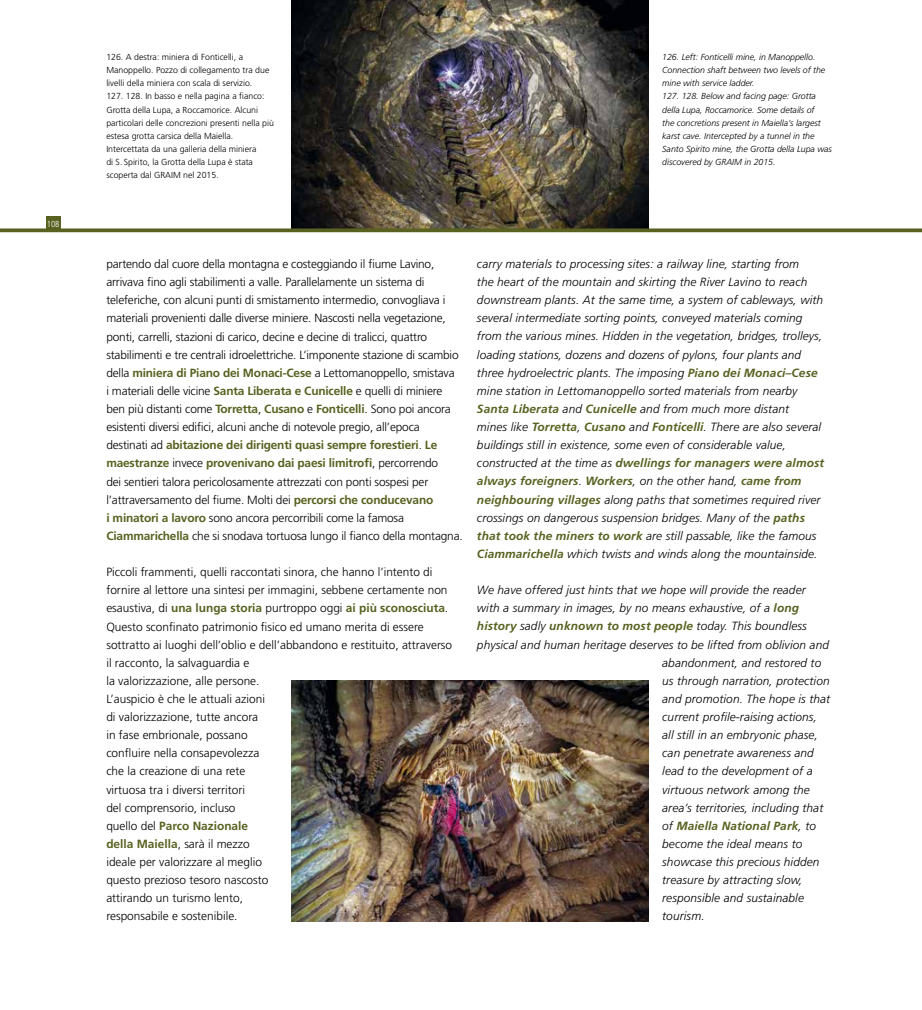
<style>
.page{position:relative;width:922px;height:1010px;background:#fff}
.page>*{position:absolute;margin:0;border:0;box-sizing:border-box;transform-origin:0 0}
.t1{font:300 11.88px/18.1px "Frutiger";letter-spacing:-.015em;color:#000}
.t2{font:italic 300 11.88px/18.1px "Frutiger";letter-spacing:.01em;color:#000}
.t3{font:italic 700 11.88px "Frutiger";letter-spacing:.01em;color:#596120}
.t4{font:300 8.75px/13.1px "Frutiger";color:#000}
.t5{font:italic 300 8.75px/13.1px "Frutiger";color:#000}
.t6{font:300 condensed 8.75px "Frutiger";color:#fff}
.s1{font-weight:700;color:#596120}
.s2{font-weight:300;color:#000}
</style>
<div class="page">
<img style="left:291px;top:0;width:357px;height:228px">
<svg style="left:0;top:228px;width:921px;height:4px;background:#636a30"></svg>
<div style="left:46px;top:216px;width:14px;height:14px;background:#596120"></div>
<img style="left:291px;top:680px;width:357px;height:241px">
<p class="t6" style="left:47px;top:219px;width:14px">108</p>
<p class="t4" style="left:106px;top:50px;width:169px">126. A destra: miniera di Fonticelli, a Manoppello. Pozzo di collegamento tra due livelli della miniera con scala di servizio.<br>127. 128. In basso e nella pagina a fianco:<br>Grotta della Lupa, a Roccamorice. Alcuni particolari delle concrezioni presenti nella più estesa grotta carsica della Maiella.<br>Intercettata da una galleria della miniera<br>di S. Spirito, la Grotta della Lupa è stata scoperta dal GRAIM nel 2015.</p>
<p class="t5" style="left:662px;top:50px;width:171px">126. Left: Fonticelli mine, in Manoppello.<br>Connection shaft between two levels of the mine with service ladder.<br>127. 128. Below and facing page: Grotta della Lupa, Roccamorice. Some details of<br>the concretions present in Maiella’s largest karst cave. Intercepted by a tunnel in the Santo Spirito mine, the Grotta della Lupa was discovered by GRAIM in 2015.</p>
<p class="t1" style="left:106px;top:255px;width:358px">partendo dal cuore della montagna e costeggiando il fiume Lavino, arrivava fino agli stabilimenti a valle. Parallelamente un sistema di teleferiche, con alcuni punti di smistamento intermedio, convogliava i materiali provenienti dalle diverse miniere. Nascosti nella vegetazione, ponti, carrelli, stazioni di carico, decine e decine di tralicci, quattro stabilimenti e tre centrali idroelettriche. L’imponente stazione di scambio della <span class="s1">miniera di Piano dei Monaci-Cese</span> a Lettomanoppello, smistava<br>i materiali delle vicine <span class="s1">Santa Liberata e Cunicelle</span> e quelli di miniere ben più distanti come <span class="s1">Torretta</span>, <span class="s1">Cusano</span> e <span class="s1">Fonticelli</span>. Sono poi ancora esistenti diversi edifici, alcuni anche di notevole pregio, all’epoca destinati ad <span class="s1">abitazione dei dirigenti quasi sempre forestieri</span>. <span class="s1">Le maestranze</span> invece <span class="s1">provenivano dai paesi limitrofi</span>, percorrendo<br>dei sentieri talora pericolosamente attrezzati con ponti sospesi per l’attraversamento del fiume. Molti dei <span class="s1">percorsi che conducevano<br>i minatori a lavoro</span> sono ancora percorribili come la famosa <span class="s1">Ciammarichella</span> che si snodava tortuosa lungo il fianco della montagna.</p>
<p class="t1" style="left:106px;top:563px;width:347px">Piccoli frammenti, quelli raccontati sinora, che hanno l’intento di fornire al lettore una sintesi per immagini, sebbene certamente non esaustiva, di <span class="s1">una lunga storia</span> purtroppo oggi <span class="s1">ai più sconosciuta</span>.<br>Questo sconfinato patrimonio fisico ed umano merita di essere sottratto ai luoghi dell’oblio e dell’abbandono e restituito, attraverso il racconto, la salvaguardia e<br>la valorizzazione, alle persone.<br>L’auspicio è che le attuali azioni<br>di valorizzazione, tutte ancora<br>in fase embrionale, possano<br>confluire nella consapevolezza<br>che la creazione di una rete<br>virtuosa tra i diversi territori<br>del comprensorio, incluso<br>quello del <span class="s1">Parco Nazionale<br>della Maiella</span>, sarà il mezzo<br>ideale per valorizzare al meglio<br>questo prezioso tesoro nascosto<br>attirando un turismo lento,<br>responsabile e sostenibile.</p>
<p class="t2" style="left:477px;top:255px;width:348px">carry materials to processing sites: a railway line, starting from<br>the heart of the mountain and skirting the River Lavino to reach downstream plants. At the same time, a system of cableways, with several intermediate sorting points, conveyed materials coming from the various mines. Hidden in the vegetation, bridges, trolleys, loading stations, dozens and dozens of pylons, four plants and three hydroelectric plants. The imposing <span class="s1">Piano dei Monaci–Cese </span>mine station in Lettomanoppello sorted materials from nearby <span class="s1">Santa Liberata</span> and <span class="s1">Cunicelle</span> and from much more distant<br>mines like <span class="s1">Torretta</span>, <span class="s1">Cusano</span> and <span class="s1">Fonticelli</span>. There are also several buildings still in existence, some even of considerable value, constructed at the time as <span class="s1">dwellings for managers were almost always foreigners</span>. <span class="s1">Workers</span>, on the other hand, <span class="s1">came from neighbouring villages</span> along paths that sometimes required river crossings on dangerous suspension bridges. Many of the <span class="s1">paths that took the miners to work</span> are still passable, like the famous <span class="s1">Ciammarichella</span> which twists and winds along the mountainside.</p>
<p class="t2" style="left:477px;top:581px;width:330px">We have offered just hints that we hope will provide the reader</p>
<p class="t2" style="left:477px;top:599px;width:323px">with a summary in images, by no means exhaustive, of a <span class="s1">long</span></p>
<p class="t3" style="left:477px;top:619px;width:331px">history <span class="s2">sadly</span> unknown to most people <span class="s2">today. This boundless</span></p>
<p class="t2" style="left:477px;top:635px;width:353px">physical and human heritage deserves to be lifted from oblivion and</p>
<p class="t2" style="left:662px;top:653px;width:160px">abandonment, and restored to</p>
<p class="t2" style="left:662px;top:671px;width:169px">us through narration, protection</p>
<p class="t2" style="left:662px;top:690px;width:169px">and promotion. The hope is that</p>
<p class="t2" style="left:662px;top:708px;width:156px">current profile-raising actions,</p>
<p class="t2" style="left:662px;top:726px;width:157px">all still in an embryonic phase,</p>
<p class="t2" style="left:662px;top:744px;width:153px">can penetrate awareness and</p>
<p class="t2" style="left:662px;top:762px;width:152px">lead to the development of a</p>
<p class="t2" style="left:662px;top:780px;width:149px">virtuous network among the</p>
<p class="t2" style="left:662px;top:798px;width:162px">area’s territories, including that</p>
<p class="t3" style="left:662px;top:819px;width:155px"><span class="s2">of</span> Maiella National Park<span class="s2">, to</span></p>
<p class="t2" style="left:662px;top:835px;width:142px">become the ideal means to</p>
<p class="t2" style="left:662px;top:853px;width:159px">showcase this precious hidden</p>
<p class="t2" style="left:662px;top:871px;width:142px">treasure by attracting slow,</p>
<p class="t2" style="left:662px;top:889px;width:143px">responsible and sustainable</p>
<p class="t2" style="left:662px;top:907px;width:44px">tourism.</p>
</div>
